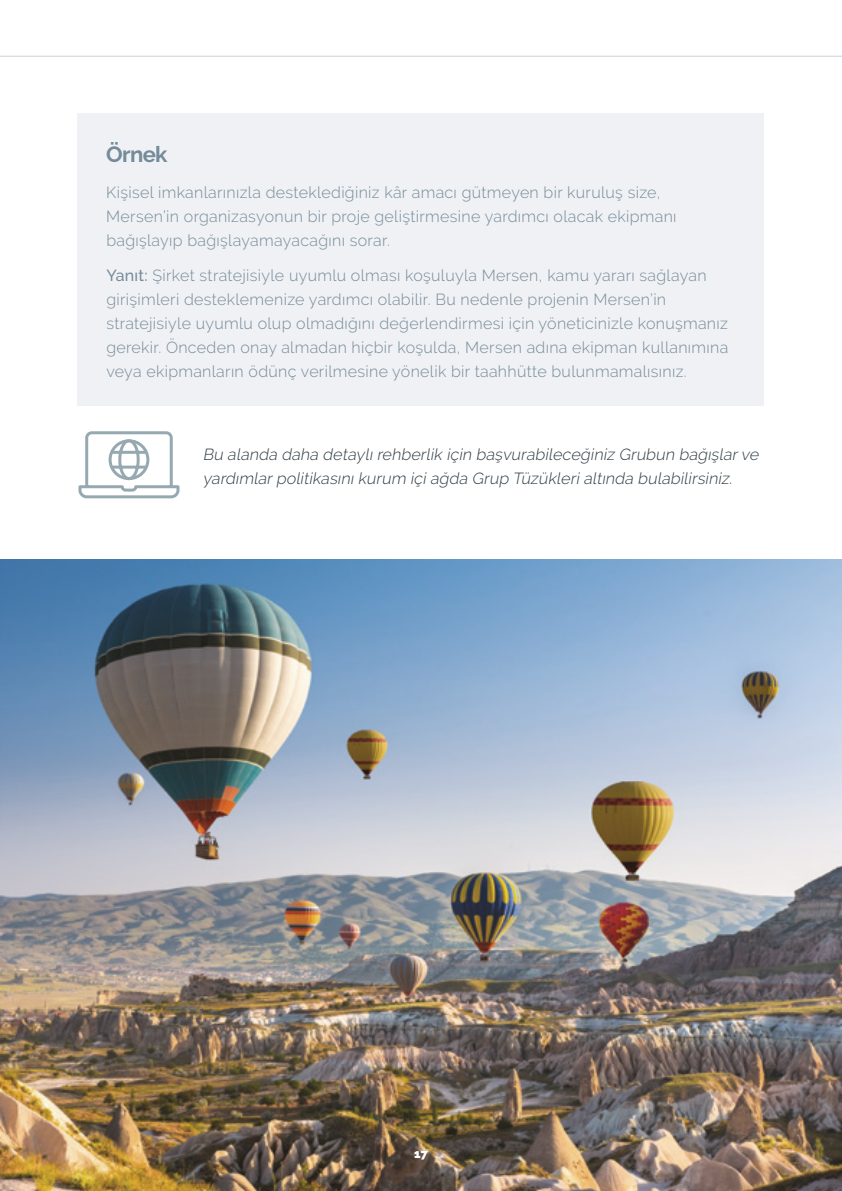
<style>
.page{position:relative;width:842px;height:1191px;background:#fff}
.page>*{position:absolute;margin:0;border:0;box-sizing:border-box;transform-origin:0 0}
.t1{font:700 22px "Raleway";letter-spacing:-.03em;color:#748b9a}
.t2{font:300 16px/24px "Raleway";letter-spacing:.02em;color:#748b9a}
.t3{font:italic 300 16px/24px "Raleway";color:#2c3a43}
.t4{font:900 12px "Raleway";color:#fff}
.s1{font-weight:500}
</style>
<div class="page">
<img style="left:0;top:559px;width:842px;height:632px">
<hr style="left:0;top:56px;width:842px;height:1px;background:#cbd2d7">
<div style="left:78px;top:113px;width:686px;height:292px;background:#f0f1f4"></div>
<svg style="left:78px;top:431px;width:102px;height:68px"></svg>
<h1 class="t1" style="left:106px;top:142px;width:63px">Örnek</h1>
<p class="t2" style="left:106px;top:180px;width:572px">Kişisel imkanlarınızla desteklediğiniz kâr amacı gütmeyen bir kuruluş size,<br>Mersen’in organizasyonun bir proje geliştirmesine yardımcı olacak ekipmanı bağışlayıp bağışlayamayacağını sorar.</p>
<p class="t2" style="left:106px;top:263px;width:623px"><span class="s1">Yanıt:</span> Şirket stratejisiyle uyumlu olması koşuluyla Mersen, kamu yararı sağlayan girişimleri desteklemenize yardımcı olabilir. Bu nedenle projenin Mersen’in stratejisiyle uyumlu olup olmadığını değerlendirmesi için yöneticinizle konuşmanız gerekir. Önceden onay almadan hiçbir koşulda, Mersen adına ekipman kullanımına veya ekipmanların ödünç verilmesine yönelik bir taahhütte bulunmamalısınız.</p>
<p class="t3" style="left:203px;top:442px;width:561px">Bu alanda daha detaylı rehberlik için başvurabileceğiniz Grubun bağışlar ve yardımlar politikasını kurum içi ağda Grup Tüzükleri altında bulabilirsiniz.</p>
<p class="t4" style="left:414px;top:1146px;width:15px">17</p>
</div>
